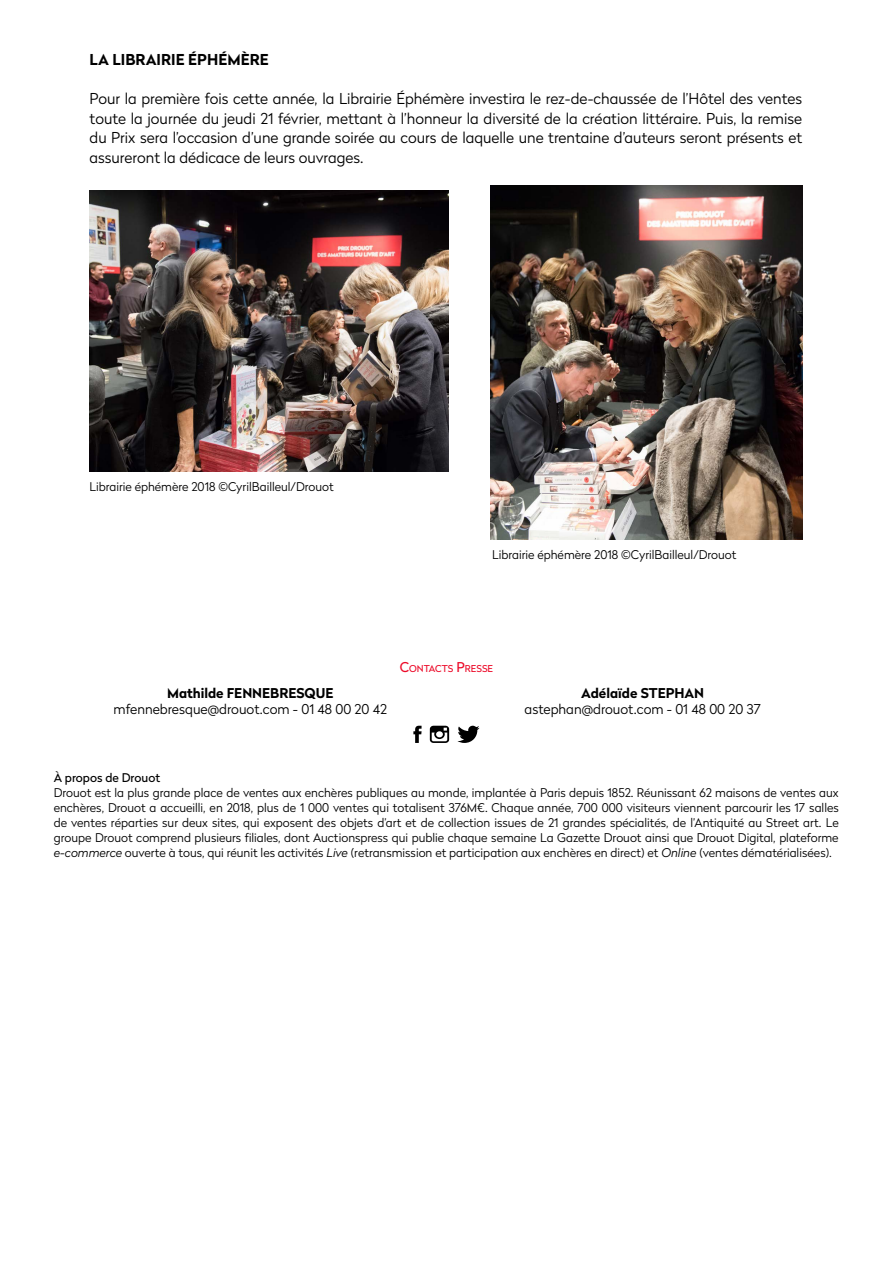
<style>
.page{position:relative;width:893px;height:1263px;background:#fff}
.page>*{position:absolute;margin:0;border:0;box-sizing:border-box;transform-origin:0 0}
.t1{font:300 15px/19.5px "Radikal";color:#000;text-align:justify}
.t2{font:700 15px "Radikal";letter-spacing:.005em;color:#000}
.t3{font:300 13.5px "Radikal";color:#000}
.t4{font:700 13.5px "Radikal";color:#000}
.t5{font:300 12px/15px "Radikal";color:#000;text-align:justify}
.t6{font:12px "Radikal";color:#000}
.t7{font:9.45px "Radikal";color:#ec0928}
.s1{font-size:13.5px}
.s2{font-style:italic}
</style>
<div class="page">
<svg style="left:457px;top:726px;width:23px;height:17px"></svg>
<svg style="left:413px;top:726px;width:9px;height:17px"></svg>
<svg style="left:430px;top:726px;width:19px;height:17px"></svg>
<img style="left:90px;top:190px;width:358px;height:282px">
<img style="left:490px;top:186px;width:312px;height:354px">
<p class="t2" style="left:90px;top:49px;width:181px">LA LIBRAIRIE ÉPHÉMÈRE</p>
<p class="t1" style="left:90px;top:89px;width:714px">Pour la première fois cette année, la Librairie Éphémère investira le rez-de-chaussée de l’Hôtel des ventes toute la journée du jeudi 21 février, mettant à l’honneur la diversité de la création littéraire. Puis, la remise du Prix sera l’occasion d’une grande soirée au cours de laquelle une trentaine d’auteurs seront présents et assureront la dédicace de leurs ouvrages.</p>
<p class="t5" style="left:90px;top:478px;width:246px">Librairie éphémère 2018 ©CyrilBailleul/Drouot</p>
<p class="t5" style="left:492px;top:547px;width:246px">Librairie éphémère 2018 ©CyrilBailleul/Drouot</p>
<p class="t4" style="left:167px;top:683px;width:168px">Mathilde FENNEBRESQUE</p>
<p class="t3" style="left:114px;top:700px;width:275px">mfennebresque@drouot.com - 01 48 00 20 42</p>
<p class="t7" style="left:400px;top:662px;width:95px"><span class="s1">C</span>ONTACTS <span class="s1">P</span>RESSE</p>
<p class="t4" style="left:581px;top:683px;width:124px">Adélaïde STEPHAN</p>
<p class="t3" style="left:525px;top:700px;width:238px">astephan@drouot.com - 01 48 00 20 37</p>
<p class="t6" style="left:54px;top:769px;width:108px">À propos de Drouot</p>
<p class="t5" style="left:54px;top:785px;width:786px">Drouot est la plus grande place de ventes aux enchères publiques au monde, implantée à Paris depuis 1852. Réunissant 62 maisons de ventes aux enchères, Drouot a accueilli, en 2018, plus de 1 000 ventes qui totalisent 376M€. Chaque année, 700 000 visiteurs viennent parcourir les 17 salles de ventes réparties sur deux sites, qui exposent des objets d’art et de collection issues de 21 grandes spécialités, de l’Antiquité au Street art. Le groupe Drouot comprend plusieurs filiales, dont Auctionspress qui publie chaque semaine La Gazette Drouot ainsi que Drouot Digital, plateforme <span class="s2">e-commerce</span> ouverte à tous, qui réunit les activités <span class="s2">Live</span> (retransmission et participation aux enchères en direct) et <span class="s2">Online</span> (ventes dématérialisées).</p>
</div>
